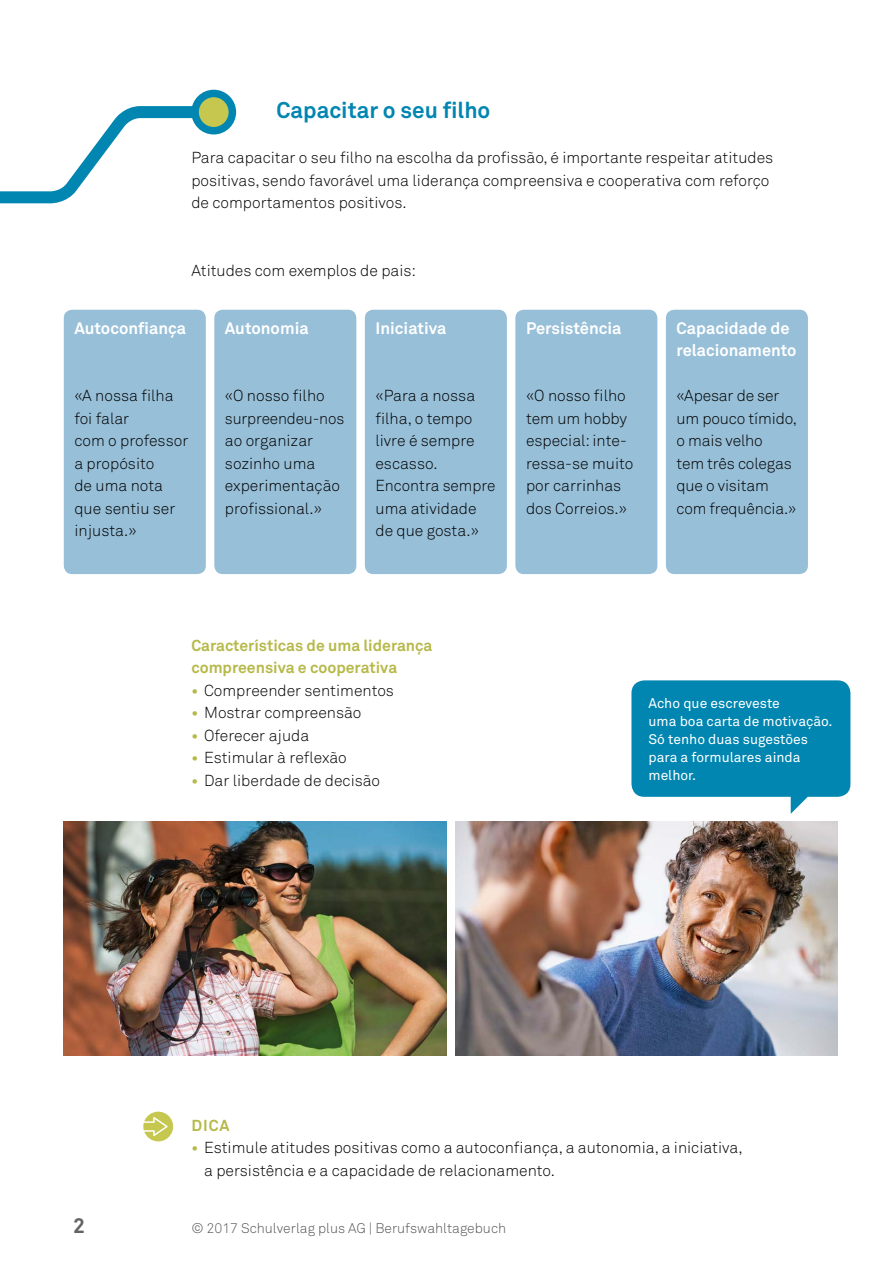
<style>
.page{position:relative;width:893px;height:1263px;background:#fff}
.page>*{position:absolute;margin:0;border:0;box-sizing:border-box;transform-origin:0 0}
.t1{font:700 22.5px "Akkurat Pro";color:#0086b1}
.t2{font:700 21px "Akkurat Pro";color:#636362}
.t3{font:700 16.5px/22.5px "Akkurat Pro";color:#fff}
.t4{font:300 15.75px/22.5px "Akkurat Pro";color:#000}
.t5{font:700 15.75px/22.5px "Akkurat Pro";color:#b6b949}
.t6{font:13.8px/18px "Akkurat Pro";color:#fff}
.t7{font:300 13.8px "Akkurat Pro";color:#565656}
.s1{font-weight:700;color:#b6b949}
</style>
<div class="page">
<svg style="left:0;top:101px;width:233px;height:103px"></svg>
<div style="left:195px;top:93px;width:37px;height:38px;background:#c5c74e;border-radius:50%"></div>
<div style="left:191px;top:90px;width:45px;height:44px;border:8px solid #0086b1;border-radius:50%"></div>
<img style="left:455px;top:822px;width:383px;height:234px">
<img style="left:64px;top:822px;width:382px;height:234px">
<svg style="left:143px;top:1112px;width:30px;height:29px"></svg>
<div style="left:64px;top:310px;width:142px;height:264px;background:#97bfd8;border-radius:9px"></div>
<div style="left:214px;top:310px;width:142px;height:264px;background:#97bfd8;border-radius:9px"></div>
<div style="left:365px;top:310px;width:142px;height:264px;background:#97bfd8;border-radius:9px"></div>
<div style="left:515px;top:310px;width:142px;height:264px;background:#97bfd8;border-radius:9px"></div>
<div style="left:666px;top:310px;width:142px;height:264px;background:#97bfd8;border-radius:9px"></div>
<svg style="left:631px;top:680px;width:219px;height:134px;background:#2196bb"></svg>
<h1 class="t1" style="left:276px;top:96px;width:216px">Capacitar o seu filho</h1>
<p class="t4" style="left:191px;top:146px;width:583px">Para capacitar o seu filho na escolha da profissão, é importante respeitar atitudes positivas, sendo favorável uma liderança compreensiva e cooperativa com reforço de comportamentos positivos.</p>
<p class="t4" style="left:191px;top:259px;width:226px">Atitudes com exemplos de pais:</p>
<p class="t3" style="left:74px;top:316px;width:113px">Autoconfiança</p>
<p class="t4" style="left:74px;top:384px;width:115px">«A nossa filha foi falar<br>com o professor a propósito<br>de uma nota que sentiu ser injusta.»</p>
<p class="t3" style="left:225px;top:316px;width:85px">Autonomia</p>
<p class="t4" style="left:225px;top:384px;width:121px">«O nosso filho surpreendeu-nos ao organizar sozinho uma experimentação profissional.»</p>
<p class="t3" style="left:375px;top:316px;width:73px">Iniciativa</p>
<p class="t4" style="left:375px;top:384px;width:122px">«Para a nossa filha, o tempo livre é sempre escasso.<br>Encontra sempre uma atividade de que gosta.»</p>
<p class="t3" style="left:526px;top:316px;width:97px">Persistência</p>
<p class="t4" style="left:526px;top:384px;width:109px">«O nosso filho tem um hobby especial: inte&shy;ressa-se muito por carrinhas dos Correios.»</p>
<p class="t3" style="left:676px;top:316px;width:121px">Capacidade de relacionamento</p>
<p class="t4" style="left:676px;top:384px;width:122px">«Apesar de ser um pouco tímido, o mais velho<br>tem três colegas que o visitam com frequência.»</p>
<p class="t5" style="left:191px;top:634px;width:243px">Características de uma liderança compreensiva e cooperativa</p>
<p class="t4" style="left:191px;top:679px;width:204px"><span class="s1">•</span> Compreender sentimentos</p>
<p class="t4" style="left:191px;top:701px;width:172px"><span class="s1">•</span> Mostrar compreensão</p>
<p class="t4" style="left:191px;top:724px;width:119px"><span class="s1">•</span> Oferecer ajuda</p>
<p class="t4" style="left:191px;top:746px;width:157px"><span class="s1">•</span> Estimular à reflexão</p>
<p class="t4" style="left:191px;top:769px;width:190px"><span class="s1">•</span> Dar liberdade de decisão</p>
<p class="t6" style="left:648px;top:694px;width:186px">Acho que escreveste<br>uma boa carta de motivação.<br>Só tenho duas sugestões para a formulares ainda melhor.</p>
<p class="t5" style="left:191px;top:1114px;width:40px">DICA</p>
<p class="t4" style="left:204px;top:1136px;width:540px;text-indent:-13px"><span class="s1">•</span> Estimule atitudes positivas como a autoconfiança, a autonomia, a iniciativa, a persistência e a capacidade de relacionamento.</p>
<h2 class="t2" style="left:73px;top:1213px;width:13px">2</h2>
<p class="t7" style="left:191px;top:1220px;width:316px">© 2017 Schulverlag plus AG | Berufswahltagebuch</p>
</div>
